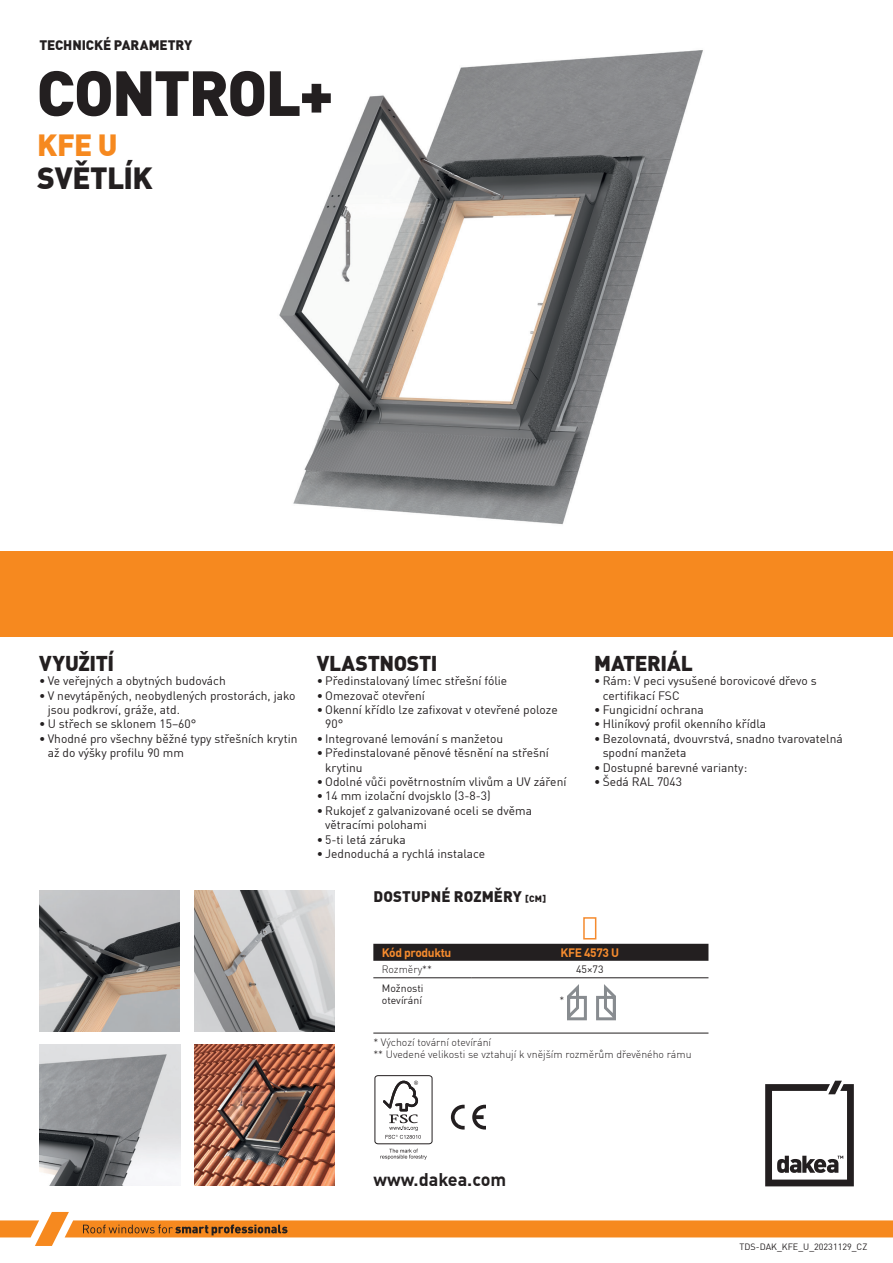
<style>
.page{position:relative;width:893px;height:1263px;background:#fff}
.page>*{position:absolute;margin:0;border:0;box-sizing:border-box;transform-origin:0 0}
.t1{font:900 62.7px "DIN Offc Pro";letter-spacing:-.03em;color:#231f20}
.t2{font:900 30px "DIN Offc Pro";letter-spacing:-.02em;color:#231f20}
.t3{font:900 30px "DIN Offc Pro";color:#f6891f}
.t4{font:900 21px "DIN Offc Pro";letter-spacing:-.015em;color:#231f20}
.t5{font:700 18px "DIN Offc Pro";color:#231f20}
.t6{font:900 15px "DIN Offc Pro";letter-spacing:.01em;color:#231f20}
.t7{font:900 13.5px "DIN Offc Pro";letter-spacing:-.005em;color:#231f20}
.t8{font:12px/14.4px "DIN Offc Pro";color:#231f20}
.t9{font:700 12px "DIN Offc Pro";letter-spacing:-.03em;color:#f58b2e}
.t10{font:300 10.5px/12.6px "DIN Offc Pro";color:#231f20}
.t11{font:10.5px/12.6px "DIN Offc Pro";color:#231f20}
.t12{font:9px "DIN Offc Pro";color:#231f20}
.s1{font-size:9px}
</style>
<div class="page">
<svg style="left:765px;top:1081px;width:89px;height:105px"></svg>
<svg style="left:0;top:1212px;width:893px;height:34px"></svg>
<img style="left:279px;top:50px;width:424px;height:475px">
<div style="left:0;top:552px;width:893px;height:85px;background:#f6891f"></div>
<img style="left:194px;top:1045px;width:141px;height:140px">
<img style="left:39px;top:891px;width:141px;height:140px">
<img style="left:194px;top:891px;width:141px;height:140px">
<img style="left:40px;top:1045px;width:140px;height:140px">
<svg style="left:451px;top:1105px;width:14px;height:24px"></svg>
<svg style="left:472px;top:1105px;width:14px;height:24px"></svg>
<svg style="left:374px;top:1075px;width:59px;height:85px"></svg>
<div style="left:373px;top:944px;width:335px;height:17px;background:#231f20"></div>
<hr style="left:373px;top:1033px;width:98px;height:1px;background:#231f20">
<hr style="left:471px;top:1033px;width:237px;height:1px;background:#231f20">
<hr style="left:373px;top:977px;width:98px;height:1px;background:#231f20">
<hr style="left:471px;top:977px;width:237px;height:1px;background:#231f20">
<div style="left:583px;top:917px;width:13px;height:22px;border:2px solid #f58b2e"></div>
<div style="left:567px;top:996px;width:20px;height:24px;border:3px solid #888c90"></div>
<svg style="left:567px;top:984px;width:13px;height:37px"></svg>
<div style="left:596px;top:996px;width:20px;height:24px;border:3px solid #888c90"></div>
<svg style="left:602px;top:984px;width:14px;height:37px"></svg>
<p class="t7" style="left:39px;top:33px;width:154px">TECHNICKÉ PARAMETRY</p>
<h1 class="t1" style="left:37px;top:39px;width:299px">CONTROL+</h1>
<h2 class="t3" style="left:37px;top:120px;width:82px">KFE U</h2>
<h2 class="t2" style="left:37px;top:153px;width:117px">SVĚTLÍK</h2>
<h3 class="t4" style="left:39px;top:645px;width:77px">VYUŽITÍ</h3>
<p class="t8" style="left:39px;top:672px;width:188px">• Ve veřejných a obytných budovách</p>
<p class="t8" style="left:48px;top:687px;width:249px;text-indent:-9px">• V nevytápěných, neobydlených prostorách, jako jsou podkroví, gráže, atd.</p>
<p class="t8" style="left:39px;top:716px;width:159px">• U střech se sklonem 15–60°</p>
<p class="t8" style="left:48px;top:730px;width:251px;text-indent:-9px">• Vhodné pro všechny běžné typy střešních krytin až do výšky profilu 90 mm</p>
<h3 class="t4" style="left:317px;top:645px;width:122px">VLASTNOSTI</h3>
<p class="t8" style="left:317px;top:672px;width:192px">• Předinstalovaný límec střešní fólie</p>
<p class="t8" style="left:317px;top:687px;width:110px">• Omezovač otevření</p>
<p class="t8" style="left:325px;top:701px;width:234px;text-indent:-9px">• Okenní křídlo lze zafixovat v otevřené poloze<br>90°</p>
<p class="t8" style="left:317px;top:730px;width:188px">• Integrované lemování s manžetou</p>
<p class="t8" style="left:325px;top:744px;width:225px;text-indent:-9px">• Předinstalované pěnové těsnění na střešní krytinu</p>
<p class="t8" style="left:317px;top:773px;width:251px">• Odolné vůči povětrnostním vlivům a UV záření</p>
<p class="t8" style="left:317px;top:788px;width:175px">• 14 mm izolační dvojsklo (3-8-3)</p>
<p class="t8" style="left:325px;top:802px;width:208px;text-indent:-9px">• Rukojeť z galvanizované oceli se dvěma větracími polohami</p>
<p class="t8" style="left:317px;top:831px;width:91px">• 5-ti letá záruka</p>
<p class="t8" style="left:317px;top:845px;width:170px">• Jednoduchá a rychlá instalace</p>
<p class="t6" style="left:373px;top:884px;width:174px">DOSTUPNÉ ROZMĚRY <span class="s1">[CM]</span></p>
<h3 class="t4" style="left:594px;top:645px;width:100px">MATERIÁL</h3>
<p class="t8" style="left:603px;top:672px;width:216px;text-indent:-9px">• Rám: V peci vysušené borovicové dřevo s certifikací FSC</p>
<p class="t8" style="left:594px;top:701px;width:111px">• Fungicidní ochrana</p>
<p class="t8" style="left:594px;top:716px;width:174px">• Hliníkový profil okenního křídla</p>
<p class="t8" style="left:603px;top:730px;width:242px;text-indent:-9px">• Bezolovnatá, dvouvrstvá, snadno tvarovatelná spodní manžeta</p>
<p class="t8" style="left:594px;top:759px;width:155px">• Dostupné barevné varianty:</p>
<p class="t8" style="left:594px;top:773px;width:89px">• Šedá RAL 7043</p>
<p class="t9" style="left:382px;top:942px;width:71px">Kód produktu</p>
<p class="t9" style="left:560px;top:942px;width:60px">KFE 4573 U</p>
<p class="t10" style="left:382px;top:962px;width:52px">Rozměry**</p>
<p class="t11" style="left:576px;top:962px;width:29px">45×73</p>
<p class="t11" style="left:382px;top:981px;width:43px">Možnosti otevírání</p>
<p class="t10" style="left:559px;top:993px;width:6px">*</p>
<p class="t10" style="left:373px;top:1035px;width:320px">* Výchozí tovární otevírání<br>** Uvedené velikosti se vztahují k vnějším rozměrům dřevěného rámu</p>
<h3 class="t5" style="left:373px;top:1164px;width:134px">www.dakea.com</h3>
<p class="t12" style="left:740px;top:1239px;width:129px">TDS-DAK_KFE_U_20231129_CZ</p>
</div>
